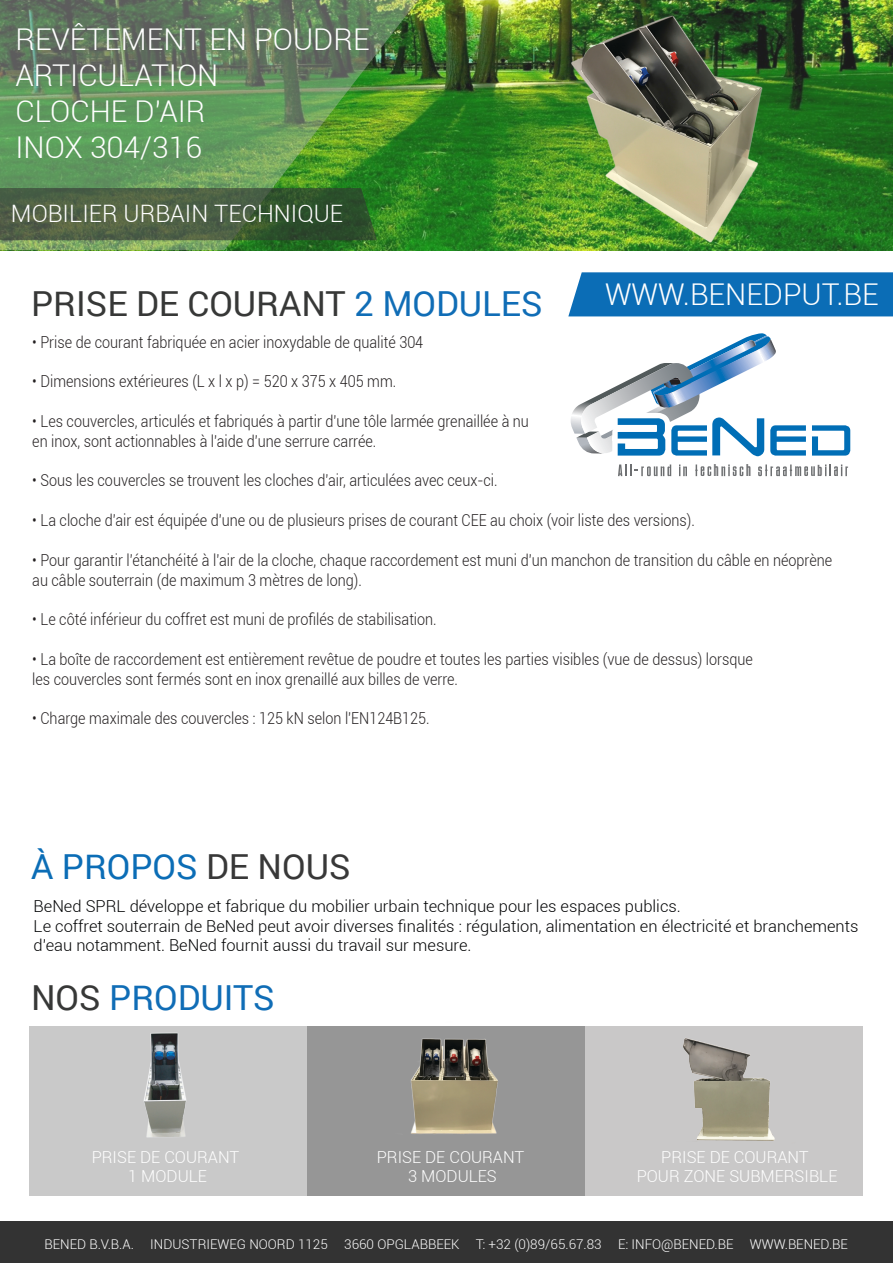
<style>
.page{position:relative;width:893px;height:1263px;background:#fff}
.page>*{position:absolute;margin:0;border:0;box-sizing:border-box;transform-origin:0 0}
.t1{font:34.5px "Roboto";color:#373837}
.t2{font:34.5px "Roboto";color:#0b6db6}
.t3{font:34.5px "Roboto";color:#106db6}
.t4{font:300 30px/36px "Roboto";color:#fff}
.t5{font:300 24px "Roboto";color:#fff}
.t6{font:700 17.55px "Sorren Ex";color:#6e6f71;scale:1.04 1}
.t7{font:300 16.5px/19.8px "Roboto";color:#231f20;scale:.87 1}
.t8{font:300 16.5px/19.8px "Roboto";color:#010203}
.t9{font:300 16.5px/19.8px "Roboto";color:#fff;text-align:center}
.t10{font:700 16.5px "Sorren Ex";color:#6e6f71;scale:1.11 1}
.t11{font:300 13.5px "Roboto";color:#fff}
.s1{color:#106db6}
.s2{color:#383838}
.s3{color:#373837}
</style>
<div class="page">
<img style="left:428px;top:0;width:465px;height:250px">
<img style="left:0;top:0;width:428px;height:250px">
<div style="left:568px;top:272px;width:325px;height:44px;background:#0b6db6"></div>
<svg style="left:0;top:188px;width:377px;height:52px;background:#445c3c"></svg>
<div style="left:0;top:1221px;width:893px;height:42px;background:#333"></div>
<div style="left:29px;top:1026px;width:278px;height:170px;background:#c9c9c9"></div>
<div style="left:307px;top:1026px;width:278px;height:170px;background:#969696"></div>
<div style="left:585px;top:1026px;width:278px;height:170px;background:#c9c8c8"></div>
<img style="left:683px;top:1038px;width:92px;height:103px">
<img style="left:143px;top:1033px;width:44px;height:105px">
<svg style="left:571px;top:333px;width:280px;height:143px"></svg>
<img style="left:410px;top:1038px;width:87px;height:96px">
<img style="left:568px;top:0;width:194px;height:243px">
<h2 class="t4" style="left:15px;top:21px;width:356px">REVÊTEMENT EN POUDRE<br>ARTICULATION<br>CLOCHE D'AIR<br>INOX 304/316</h2>
<h3 class="t5" style="left:11px;top:199px;width:334px">MOBILIER URBAIN TECHNIQUE</h3>
<h1 class="t1" style="left:31px;top:280px;width:513px">PRISE DE COURANT <span class="s1">2 MODULES</span></h1>
<h2 class="t4" style="left:605px;top:277px;width:275px">WWW.BENEDPUT.BE</h2>
<p class="t7" style="left:32px;top:332px;width:451px">• Prise de courant fabriquée en acier inoxydable de qualité 304</p>
<p class="t7" style="left:32px;top:372px;width:420px">• Dimensions extérieures (L x l x p) = 520 x 375 x 405 mm.</p>
<p class="t7" style="left:32px;top:412px;width:572px">• Les couvercles, articulés et fabriqués à partir d'une tôle larmée grenaillée à nu en inox, sont actionnables à l'aide d'une serrure carrée.</p>
<p class="t7" style="left:32px;top:471px;width:536px">• Sous les couvercles se trouvent les cloches d'air, articulées avec ceux-ci.</p>
<p class="t7" style="left:32px;top:511px;width:763px">• La cloche d'air est équipée d'une ou de plusieurs prises de courant CEE au choix (voir liste des versions).</p>
<p class="t7" style="left:32px;top:550px;width:921px">• Pour garantir l'étanchéité à l'air de la cloche, chaque raccordement est muni d'un manchon de transition du câble en néoprène au câble souterrain (de maximum 3 mètres de long).</p>
<p class="t7" style="left:32px;top:610px;width:466px">• Le côté inférieur du coffret est muni de profilés de stabilisation.</p>
<p class="t7" style="left:32px;top:649px;width:830px">• La boîte de raccordement est entièrement revêtue de poudre et toutes les parties visibles (vue de dessus) lorsque les couvercles sont fermés sont en inox grenaillé aux billes de verre.</p>
<p class="t7" style="left:32px;top:709px;width:458px">• Charge maximale des couvercles : 125 kN selon l'EN124B125.</p>
<p class="t6" style="left:714px;top:460px;width:6px">h</p>
<p class="t6" style="left:746px;top:460px;width:6px">h</p>
<p class="t10" style="left:817px;top:461px;width:6px">b</p>
<h1 class="t2" style="left:31px;top:843px;width:321px">À PROPOS <span class="s2">DE NOUS</span></h1>
<p class="t8" style="left:34px;top:896px;width:826px">BeNed SPRL développe et fabrique du mobilier urbain technique pour les espaces publics.<br>Le coffret souterrain de BeNed peut avoir diverses finalités : régulation, alimentation en électricité et branchements d'eau notamment. BeNed fournit aussi du travail sur mesure.</p>
<h1 class="t3" style="left:31px;top:973px;width:245px"><span class="s3">NOS</span> PRODUITS</h1>
<p class="t9" style="left:92px;top:1147px;width:149px">PRISE DE COURANT<br>1 MODULE</p>
<p class="t9" style="left:377px;top:1147px;width:149px">PRISE DE COURANT<br>3 MODULES</p>
<p class="t9" style="left:637px;top:1147px;width:202px">PRISE DE COURANT<br>POUR ZONE SUBMERSIBLE</p>
<p class="t11" style="left:44px;top:1237px;width:805px">BENED B.V.B.A. INDUSTRIEWEG NOORD 1125 3660 OPGLABBEEK T: +32 (0)89/65.67.83 E: INFO@BENED.BE WWW.BENED.BE</p>
</div>
